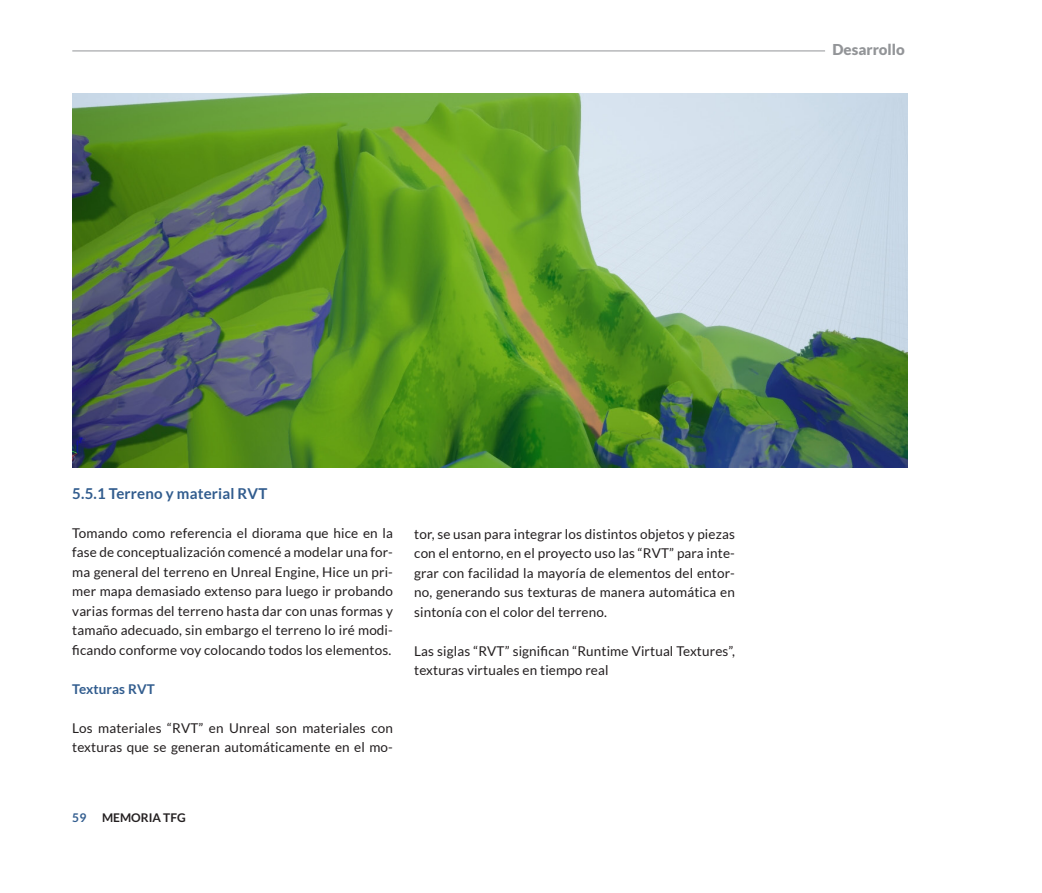
<style>
.page{position:relative;width:1042px;height:893px;background:#fff}
.page>*{position:absolute;margin:0;border:0;box-sizing:border-box;transform-origin:0 0}
.Cuerpo_General{font:700 15px "Lato";letter-spacing:.01em;color:#315c8e}
.t1{font:900 15px "Lato";color:#939598}
.Cuerpo_General-2{font:13.5px/19.5px "Lato";letter-spacing:.01em;color:#231f20;text-align:justify}
.Cuerpo_General-3{font:700 13.5px "Lato";letter-spacing:.01em;color:#315c8e}
.t2{font:700 12px "Lato";color:#231f20}
.t3{font:700 12px "Lato";color:#315c8e}
</style>
<div class="page">
<hr style="left:72px;top:51px;width:753px;height:1px;background:#939598">
<img style="left:72px;top:94px;width:836px;height:373px">
<p class="t1" style="left:832px;top:40px;width:74px">Desarrollo</p>
<p class="Cuerpo_General" style="left:72px;top:485px;width:196px">5.5.1 Terreno y material RVT</p>
<p class="Cuerpo_General-2" style="left:72px;top:523px;width:322px">Tomando como referencia el diorama que hice en la fase de conceptualización comencé a modelar una for&shy;ma general del terreno en Unreal Engine, Hice un pri&shy;mer mapa demasiado extenso para luego ir probando varias formas del terreno hasta dar con unas formas y tamaño adecuado, sin embargo el terreno lo iré modi&shy;ficando conforme voy colocando todos los elementos.</p>
<p class="Cuerpo_General-3" style="left:72px;top:681px;width:84px">Texturas RVT</p>
<p class="Cuerpo_General-2" style="left:72px;top:718px;width:322px">Los materiales “RVT” en Unreal son materiales con texturas que se generan automáticamente en el mo-</p>
<p class="Cuerpo_General-2" style="left:414px;top:524px;width:322px">tor, se usan para integrar los distintos objetos y piezas con el entorno, en el proyecto uso las “RVT” para inte&shy;grar con facilidad la mayoría de elementos del entor&shy;no, generando sus texturas de manera automática en sintonía con el color del terreno.</p>
<p class="Cuerpo_General-2" style="left:414px;top:641px;width:322px">Las siglas “RVT” significan “Runtime Virtual Textures”, texturas virtuales en tiempo real</p>
<p class="t3" style="left:72px;top:811px;width:16px">59</p>
<p class="t2" style="left:102px;top:811px;width:85px">MEMORIA TFG</p>
</div>
